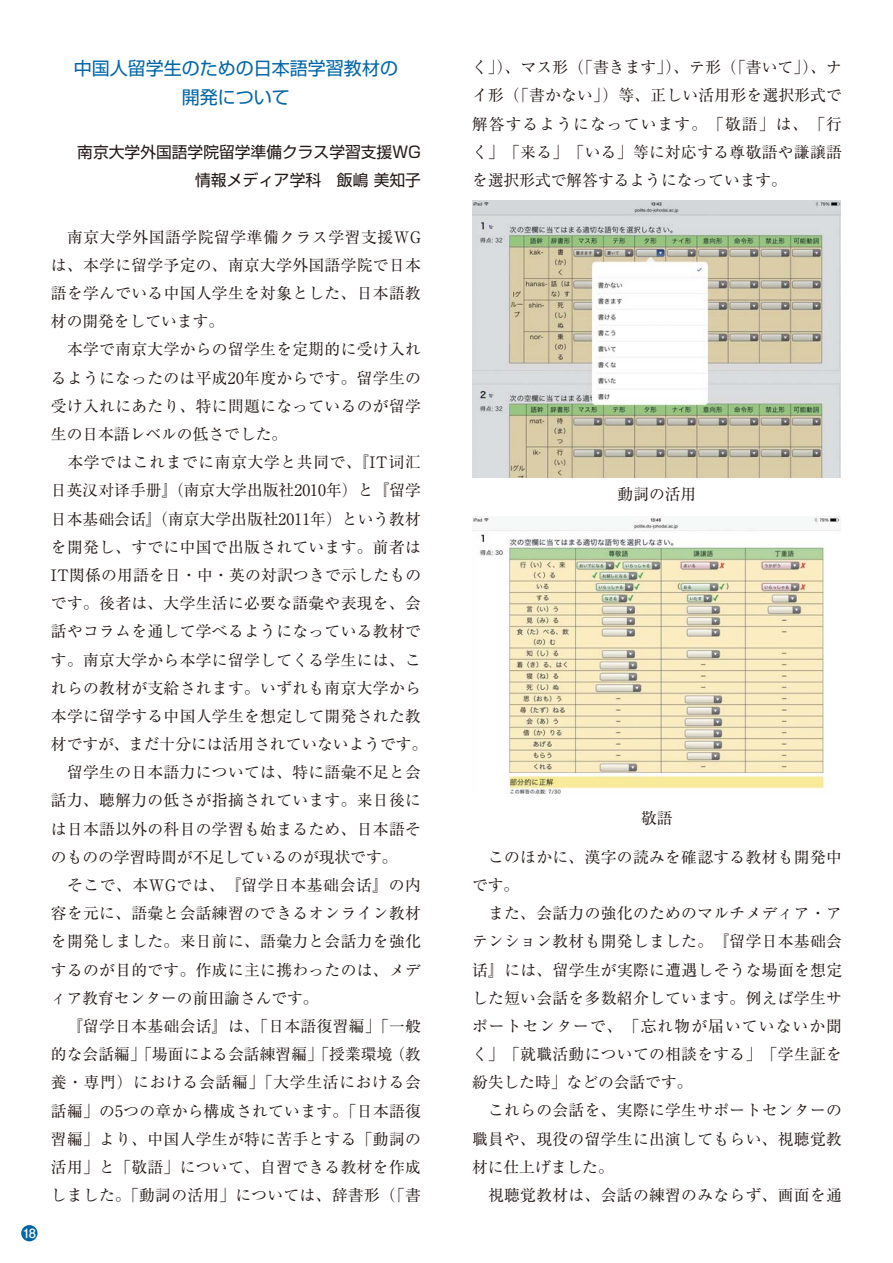
<style>
.page{position:relative;width:893px;height:1263px;background:#fff}
.page>*{position:absolute;margin:0;border:0;box-sizing:border-box;transform-origin:0 0}
.t1{font:18px/28.2px "Shin Go Pro Regular 90 msp RKSJ H";color:#0065a6;text-align:center}
.t2{font:15.75px/28.2px "Ryumin Pro Regular 90 msp RKSJ H";letter-spacing:.02em;color:#221815}
.t3{font:15.75px/28.2px "Shin Go Pro Regular 90 msp RKSJ H";color:#221815;text-align:right}
.t4{font:11.55px "Shin M Go Pro Medium 90 msp RKSJ H";color:#fff}
.s1{font-family:"MPHY Shu Song Yi Ti Gbb Regular GBK EUC H"}
</style>
<div class="page">
<div style="left:21px;top:1225px;width:17px;height:16px;background:#0065a6;border-radius:50%"></div>
<img style="left:472px;top:201px;width:369px;height:277px">
<img style="left:472px;top:516px;width:369px;height:277px">
<p class="t1" style="left:74px;top:57px;width:325px">中国人留学生のための日本語学習教材の開発について</p>
<p class="t3" style="left:77px;top:140px;width:345px">南京大学外国語学院留学準備クラス学習支援WG情報メディア学科　飯嶋 美知子</p>
<p class="t4" style="left:23px;top:1229px;width:15px">18</p>
<p class="t2" style="left:51px;top:225px;width:378px">　南京大学外国語学院留学準備クラス学習支援WGは、本学に留学予定の、南京大学外国語学院で日本語を学んでいる中国人学生を対象とした、日本語教材の開発をしています。<br>　本学で南京大学からの留学生を定期的に受け入れるようになったのは平成20年度からです。留学生の受け入れにあたり、特に問題になっているのが留学生の日本語レベルの低さでした。<br>　本学ではこれまでに南京大学と共同で、『IT<span class="s1">词汇</span>日英<span class="s1">汉对译</span>手册』（南京大学出版社2010年）と『留学日本基<span class="s1">础</span>会<span class="s1">话</span>』（南京大学出版社2011年）という教材を開発し、すでに中国で出版されています。前者は<br>IT関係の用語を日・中・英の対訳つきで示したものです。後者は、大学生活に必要な語彙や表現を、会話やコラムを通して学べるようになっている教材です。南京大学から本学に留学してくる学生には、これらの教材が支給されます。いずれも南京大学から本学に留学する中国人学生を想定して開発された教材ですが、まだ十分には活用されていないようです。　留学生の日本語力については、特に語彙不足と会話力、聴解力の低さが指摘されています。来日後には日本語以外の科目の学習も始まるため、日本語そのものの学習時間が不足しているのが現状です。<br>　そこで、本WGでは、『留学日本基<span class="s1">础</span>会<span class="s1">话</span>』の内容を元に、語彙と会話練習のできるオンライン教材を開発しました。来日前に、語彙力と会話力を強化するのが目的です。作成に主に携わったのは、メディア教育センターの前田諭さんです。<br>　『留学日本基<span class="s1">础</span>会<span class="s1">话</span>』は、「日本語復習編」「一般的な会話編」「場面による会話練習編」「授業環境（教養・専門）における会話編」「大学生活における会話編」の5つの章から構成されています。「日本語復習編」より、中国人学生が特に苦手とする「動詞の活用」と「敬語」について、自習できる教材を作成しました。「動詞の活用」については、辞書形（「書</p>
<p class="t2" style="left:472px;top:55px;width:372px;text-align:justify">く」）、マス形（「書きます」）、テ形（「書いて」）、ナイ形（「書かない」）等、正しい活用形を選択形式で解答するようになっています。「敬語」は、「行く」「来る」「いる」等に対応する尊敬語や謙譲語を選択形式で解答するようになっています。</p>
<p class="t2" style="left:617px;top:482px;width:80px">動詞の活用</p>
<p class="t2" style="left:641px;top:806px;width:33px">敬語</p>
<p class="t2" style="left:472px;top:845px;width:372px">　このほかに、漢字の読みを確認する教材も開発中です。<br>　また、会話力の強化のためのマルチメディア・アテンション教材も開発しました。『留学日本基<span class="s1">础</span>会<span class="s1">话</span>』には、留学生が実際に遭遇しそうな場面を想定した短い会話を多数紹介しています。例えば学生サポートセンターで、「忘れ物が届いていないか聞く」「就職活動についての相談をする」「学生証を紛失した時」などの会話です。<br>　これらの会話を、実際に学生サポートセンターの職員や、現役の留学生に出演してもらい、視聴覚教材に仕上げました。<br>　視聴覚教材は、会話の練習のみならず、画面を通</p>
</div>
